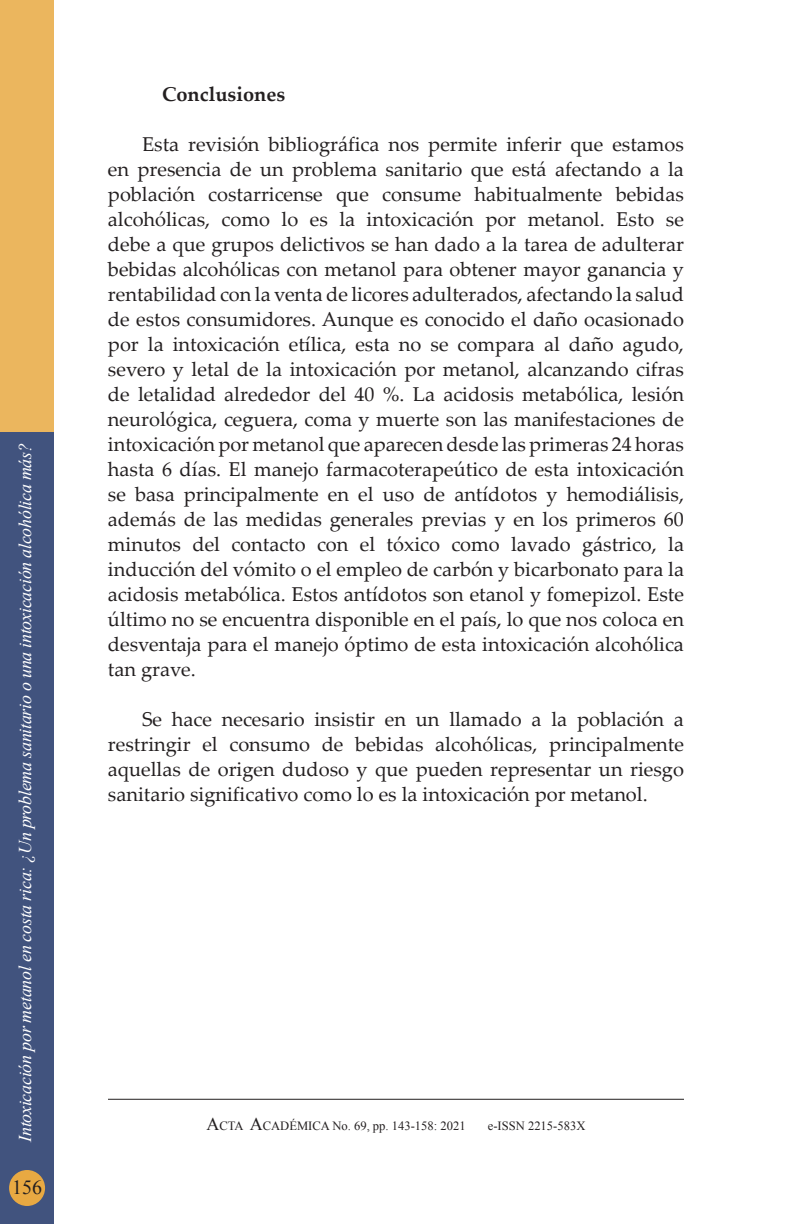
<style>
.page{position:relative;width:792px;height:1224px;background:#fff}
.page>*{position:absolute;margin:0;border:0;box-sizing:border-box;transform-origin:0 0}
.t1{font:20px/25px "Palatino Linotype";color:#231f20;text-align:justify}
.t2{font:700 20px "Palatino Linotype";color:#231f20}
.t3{font:20px "Times New Roman";color:#231f20}
.t4{font:italic 18px "Times New Roman";letter-spacing:-.015em;color:#fff}
.t5{font:12.6px "Times New Roman";color:#231f20}
.s1{font-size:18px}
</style>
<div class="page">
<hr style="left:108px;top:1099px;width:576px;height:1px;background:#231f20">
<div style="left:0;top:432px;width:54px;height:792px;background:#41537e"></div>
<div style="left:0;top:0;width:54px;height:432px;background:#ebb65e"></div>
<div style="left:9px;top:1170px;width:36px;height:36px;background:#e8a942;border-radius:50%"></div>
<p class="t4" style="left:13px;top:1142px;width:700px;rotate:-90deg">Intoxicación por metanol en costa rica: ¿Un problema sanitario o una intoxicación alcohólica más?</p>
<p class="t3" style="left:12px;top:1174px;width:31px">156</p>
<p class="t2" style="left:162px;top:80px;width:125px">Conclusiones</p>
<p class="t1" style="left:108px;top:131px;width:578px;text-indent:34px">Esta revisión bibliográfica nos permite inferir que estamos en presencia de un problema sanitario que está afectando a la población costarricense que consume habitualmente bebidas alcohólicas, como lo es la intoxicación por metanol. Esto se debe a que grupos delictivos se han dado a la tarea de adulterar bebidas alcohólicas con metanol para obtener mayor ganancia y rentabilidad con la venta de licores adulterados, afectando la salud de estos consumidores. Aunque es conocido el daño ocasionado por la intoxicación etílica, esta no se compara al daño agudo, severo y letal de la intoxicación por metanol, alcanzando cifras de letalidad alrededor del 40 %. La acidosis metabólica, lesión neurológica, ceguera, coma y muerte son las manifestaciones de intoxicación por metanol que aparecen desde las primeras 24 horas hasta 6 días. El manejo farmacoterapeútico de esta intoxicación se basa principalmente en el uso de antídotos y hemodiálisis, además de las medidas generales previas y en los primeros 60 minutos del contacto con el tóxico como lavado gástrico, la inducción del vómito o el empleo de carbón y bicarbonato para la acidosis metabólica. Estos antídotos son etanol y fomepizol. Este último no se encuentra disponible en el país, lo que nos coloca en desventaja para el manejo óptimo de esta intoxicación alcohólica tan grave.</p>
<p class="t1" style="left:108px;top:706px;width:578px;text-indent:34px">Se hace necesario insistir en un llamado a la población a restringir el consumo de bebidas alcohólicas, principalmente aquellas de origen dudoso y que pueden representar un riesgo sanitario significativo como lo es la intoxicación por metanol.</p>
<p class="t5" style="left:207px;top:1118px;width:261px"><span class="s1">A</span>CTA <span class="s1">A</span>CADÉMICA No. 69, pp. 143-158: 2021</p>
<p class="t5" style="left:488px;top:1118px;width:99px">e-ISSN 2215-583X</p>
</div>
